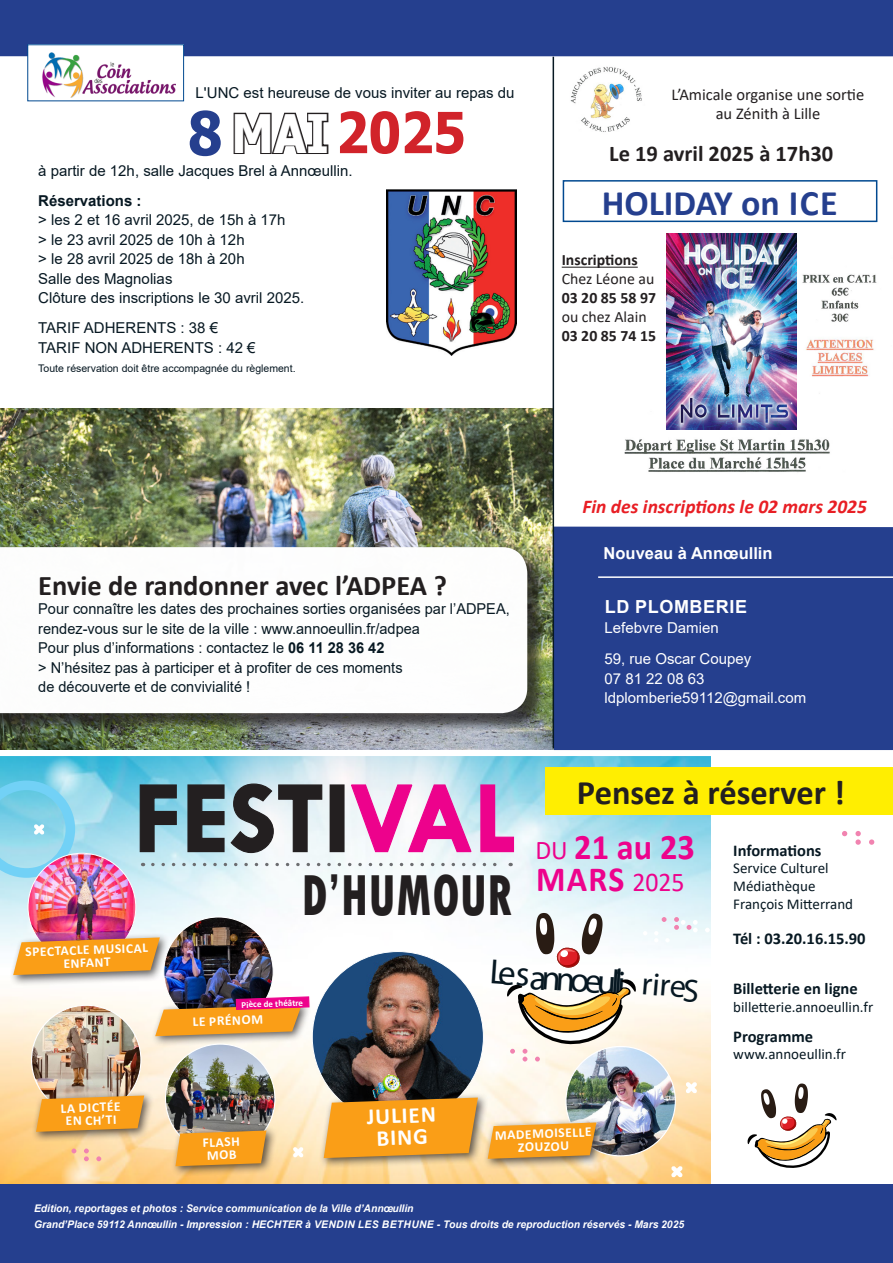
<style>
.page{position:relative;width:893px;height:1263px;background:#fff}
.page>*{position:absolute;margin:0;border:0;box-sizing:border-box;transform-origin:0 0}
.t1{font:700 103.8px "Tw Cen";color:#231f20;scale:.96 1}
.t2{font:800 condensed 60.6px "Tw Cen";color:#231f20;scale:.81 1}
.t3{font:700 60.15px "Tahoma";color:#253f8e;scale:.9 1}
.t4{font:700 56.7px "Tahoma";color:#d1232a;scale:.9 1}
.t5{font:700 36.15px "Calibri";color:#ed028c;scale:.95 1}
.t6{font:700 36px "Calibri";color:#253f8e}
.t7{font:700 35.4px "Calibri";color:#ed028c;scale:.95 1}
.t8{font:35.1px "Myriad Pro";color:#071822}
.t9{font:700 34.5px "Calibri";color:#231f20}
.t10{font:32.4px "Myriad Pro";color:#071822}
.t11{font:700 28.5px "Calibri";color:#231f20}
.t12{font:700 22.95px "Calibri";color:#fff}
.t13{font:700 22.5px "Calibri";color:#231f20}
.t14{font:italic 700 19.5px "Calibri";color:#e81e24}
.t15{font:700 18px "Arial";letter-spacing:.035em;color:#fff}
.t16{font:700 16.5px "Calibri";color:#071822}
.t17{font:16.5px "Calibri";color:#231f20}
.t18{font:700 16.5px "Arial";color:#fff}
.t19{font:700 15.75px "Calibri";color:#231f20}
.t20{font:15.75px/18.9px "Calibri";color:#231f20}
.t21{font:15px/19.5px "Arial";color:#071822}
.t22{font:15px "Calibri";color:#071822}
.t23{font:15px "Arial";color:#fff}
.t24{font:700 13.5px/12.9px "Calibri";color:#fff;text-align:center}
.t25{font:italic 700 10.5px "Arial";color:#fff}
.t26{font:10.5px "Arial";color:#071822}
.t27{font:700 9.15px "Calibri";color:#fff}
.s1{font-size:52.95px;color:#fff}
.s2{font-weight:700}
.s3{color:#ed028c}
.s4{font-weight:400;font-size:27.15px}
</style>
<div class="page">
<img style="left:559px;top:56px;width:91px;height:76px">
<div style="left:0;top:0;width:893px;height:56px;background:#253f8e"></div>
<div style="left:554px;top:527px;width:339px;height:223px;background:#253f8e"></div>
<hr style="left:598px;top:576px;width:295px;height:2px;background:#fff">
<img style="left:0;top:757px;width:710px;height:427px">
<img style="left:0;top:409px;width:553px;height:341px">
<svg style="left:705px;top:928px;width:5px;height:4px"></svg>
<svg style="left:686px;top:1082px;width:11px;height:11px"></svg>
<svg style="left:671px;top:1166px;width:12px;height:11px"></svg>
<svg style="left:233px;top:112px;width:96px;height:42px"></svg>
<svg style="left:643px;top:931px;width:4px;height:4px"></svg>
<svg style="left:654px;top:931px;width:4px;height:11px"></svg>
<svg style="left:665px;top:938px;width:5px;height:4px"></svg>
<img style="left:32px;top:1005px;width:109px;height:85px">
<div style="left:31px;top:1090px;width:123px;height:52px;background:#231f20;opacity:.75"></div>
<svg style="left:36px;top:1095px;width:108px;height:37px;background:#ed9d28"></svg>
<img style="left:566px;top:1046px;width:109px;height:110px;border-radius:55px">
<div style="left:482px;top:1117px;width:125px;height:52px;background:#231f20;opacity:.75"></div>
<svg style="left:488px;top:1122px;width:108px;height:37px;background:#efa02d"></svg>
<svg style="left:139px;top:784px;width:38px;height:69px;background:#88c3d4"></svg>
<svg style="left:187px;top:783px;width:136px;height:71px"></svg>
<div style="left:330px;top:784px;width:15px;height:68px;border:1px solid #231f20"></div>
<svg style="left:350px;top:784px;width:123px;height:69px"></svg>
<svg style="left:480px;top:784px;width:35px;height:69px;background:#c4cfe6"></svg>
<svg style="left:153px;top:863px;width:358px;height:3px"></svg>
<img style="left:164px;top:917px;width:109px;height:79px">
<div style="left:150px;top:1000px;width:161px;height:47px;background:#231f20;opacity:.75"></div>
<svg style="left:293px;top:1147px;width:10px;height:10px"></svg>
<img style="left:166px;top:1044px;width:109px;height:109px;border-radius:55px">
<div style="left:170px;top:1125px;width:107px;height:51px;background:#231f20;opacity:.75"></div>
<img style="left:155px;top:996px;width:155px;height:40px">
<svg style="left:71px;top:1148px;width:5px;height:5px"></svg>
<svg style="left:84px;top:1148px;width:5px;height:13px"></svg>
<svg style="left:96px;top:1156px;width:5px;height:5px"></svg>
<img style="left:28px;top:853px;width:108px;height:108px;border-radius:54px">
<div style="left:8px;top:932px;width:161px;height:54px;background:#231f20;opacity:.75"></div>
<svg style="left:13px;top:937px;width:147px;height:38px;background:#eb9c34"></svg>
<img style="left:312px;top:951px;width:171px;height:172px;border-radius:86px">
<div style="left:318px;top:1092px;width:169px;height:76px;background:#231f20;opacity:.75"></div>
<svg style="left:324px;top:1097px;width:154px;height:61px;background:#eb9a24"></svg>
<svg style="left:747px;top:1083px;width:89px;height:85px"></svg>
<svg style="left:662px;top:917px;width:4px;height:5px"></svg>
<svg style="left:674px;top:917px;width:24px;height:15px"></svg>
<svg style="left:0;top:780px;width:75px;height:98px;background:#8fcde7"></svg>
<svg style="left:842px;top:831px;width:5px;height:5px"></svg>
<svg style="left:855px;top:831px;width:6px;height:14px"></svg>
<svg style="left:869px;top:839px;width:5px;height:6px"></svg>
<div style="left:546px;top:767px;width:347px;height:48px;background:#ffee01"></div>
<div style="left:0;top:549px;width:546px;height:183px;background:#231f20;opacity:.75"></div>
<svg style="left:0;top:547px;width:527px;height:166px"></svg>
<img style="left:387px;top:190px;width:130px;height:165px">
<div style="left:563px;top:180px;width:314px;height:42px;border:2px solid #014990"></div>
<hr style="left:553px;top:57px;width:1px;height:691px;background:#071822">
<img style="left:624px;top:254px;width:253px;height:218px">
<div style="left:562px;top:235px;width:101px;height:163px;background:#fff"></div>
<hr style="left:562px;top:267px;width:76px;height:1px;background:#231f20">
<img style="left:667px;top:234px;width:130px;height:195px">
<div style="left:0;top:1184px;width:893px;height:79px;background:#253f8e"></div>
<div style="left:28px;top:45px;width:156px;height:56px;background:#fff"></div>
<img style="left:42px;top:52px;width:134px;height:45px">
<svg style="left:175px;top:1130px;width:91px;height:36px;background:#ed9c26"></svg>
<svg style="left:492px;top:913px;width:144px;height:148px"></svg>
<p class="t21" style="left:196px;top:82px;width:320px">L'UNC est heureuse de vous inviter au repas du</p>
<p class="t3" style="left:188px;top:91px;width:40px">8</p>
<p class="t4" style="left:231px;top:93px;width:262px"><span class="s1">MAI</span>2025</p>
<p class="t21" style="left:38px;top:160px;width:316px">à partir de 12h, salle Jacques Brel à Annœullin.</p>
<p class="t21" style="left:38px;top:190px;width:249px"><span class="s2">Réservations :<br></span>&gt; les 2 et 16 avril 2025, de 15h à 17h</p>
<p class="t21" style="left:38px;top:229px;width:208px">&gt; le 23 avril 2025 de 10h à 12h</p>
<p class="t21" style="left:38px;top:249px;width:208px">&gt; le 28 avril 2025 de 18h à 20h<br>Salle des Magnolias</p>
<p class="t21" style="left:38px;top:288px;width:267px">Clôture des inscriptions le 30 avril 2025.</p>
<p class="t21" style="left:38px;top:318px;width:181px">TARIF ADHERENTS : 38 €</p>
<p class="t21" style="left:38px;top:337px;width:219px">TARIF NON ADHERENTS : 42 €</p>
<p class="t26" style="left:38px;top:361px;width:259px">Toute réservation doit être accompagnée du règlement.</p>
<p class="t17" style="left:672px;top:83px;width:194px">L’Amicale organise une sortie</p>
<p class="t17" style="left:716px;top:102px;width:106px">au Zénith à Lille</p>
<p class="t13" style="left:609px;top:138px;width:226px">Le 19 avril 2025 à 17h30</p>
<p class="t6" style="left:602px;top:177px;width:238px">HOLIDAY on ICE</p>
<p class="t19" style="left:562px;top:249px;width:78px">Inscriptions</p>
<p class="t20" style="left:562px;top:269px;width:96px">Chez Léone au<br><span class="s2">03 20 85 58 97</span></p>
<p class="t20" style="left:562px;top:307px;width:86px">ou chez Alain</p>
<p class="t19" style="left:562px;top:325px;width:96px">03 20 85 74 15</p>
<p class="t19" style="left:562px;top:277px;width:96px">03 20 85 58 97</p>
<p class="t19" style="left:562px;top:315px;width:96px">03 20 85 74 15</p>
<p class="t11" style="left:38px;top:565px;width:410px">Envie de randonner avec l’ADPEA ?</p>
<p class="t21" style="left:38px;top:599px;width:473px">Pour connaître les dates des prochaines sorties organisées par l’ADPEA, rendez-vous sur le site de la ville : www.annoeullin.fr/adpea<br>Pour plus d’informations : contactez le <span class="s2">06 11 28 36 42<br></span>&gt; N’hésitez pas à participer et à profiter de ces moments</p>
<p class="t21" style="left:38px;top:677px;width:213px">de découverte et de convivialité !</p>
<p class="t14" style="left:582px;top:481px;width:286px">Fin des inscriptions le 02 mars 2025</p>
<p class="t14" style="left:582px;top:493px;width:286px">Fin des inscriptions le 02 mars 2025</p>
<p class="t18" style="left:604px;top:542px;width:170px">Nouveau à Annœullin</p>
<p class="t15" style="left:605px;top:594px;width:144px">LD PLOMBERIE</p>
<p class="t23" style="left:604px;top:617px;width:116px">Lefebvre Damien</p>
<p class="t23" style="left:604px;top:649px;width:148px">59, rue Oscar Coupey</p>
<p class="t23" style="left:604px;top:668px;width:102px">07 81 22 08 63</p>
<p class="t23" style="left:604px;top:688px;width:203px">ldplomberie59112@gmail.com</p>
<p class="t1" style="left:134px;top:756px;width:400px">FESTI<span class="s3">VAL</span></p>
<p class="t24" style="left:25px;top:945px;width:124px;rotate:-2deg">SPECTACLE MUSICAL<br>ENFANT</p>
<p class="t2" style="left:302px;top:859px;width:261px">D’HUMOUR</p>
<p class="t27" style="left:241px;top:998px;width:63px;rotate:-2deg">Pièce de théâtre</p>
<p class="t24" style="left:192px;top:1015px;width:72px;rotate:-2deg">LE PRÉNOM</p>
<p class="t9" style="left:577px;top:768px;width:270px">Pensez à réserver !</p>
<p class="t5" style="left:535px;top:821px;width:169px"><span class="s4">DU</span> 21 au 23</p>
<p class="t7" style="left:536px;top:854px;width:158px">MARS <span class="s4">2025</span></p>
<p class="t8" style="left:531px;top:955px;width:97px;rotate:4deg">annoeulli</p>
<p class="t10" style="left:643px;top:963px;width:59px;rotate:5deg">rireS</p>
<p class="t16" style="left:733px;top:839px;width:90px">Informations</p>
<p class="t22" style="left:733px;top:858px;width:97px">Service Culturel</p>
<p class="t22" style="left:733px;top:875px;width:84px">Médiathèque</p>
<p class="t22" style="left:733px;top:893px;width:121px">François Mitterrand</p>
<p class="t16" style="left:733px;top:926px;width:134px">Tél : 03.20.16.15.90</p>
<p class="t16" style="left:733px;top:977px;width:126px">Billetterie en ligne</p>
<p class="t22" style="left:733px;top:996px;width:142px">billetterie.annoeullin.fr</p>
<p class="t16" style="left:733px;top:1024px;width:81px">Programme</p>
<p class="t22" style="left:733px;top:1043px;width:114px">www.annoeullin.fr</p>
<p class="t24" style="left:61px;top:1101px;width:61px;rotate:-2deg">LA DICTÉE</p>
<p class="t24" style="left:66px;top:1114px;width:52px;rotate:-2deg">EN CH’TI</p>
<p class="t24" style="left:202px;top:1136px;width:39px;rotate:-2deg">FLASH</p>
<p class="t12" style="left:366px;top:1100px;width:71px;rotate:-2deg">JULIEN</p>
<p class="t12" style="left:376px;top:1122px;width:53px;rotate:-2deg">BING</p>
<p class="t24" style="left:495px;top:1128px;width:98px;rotate:-2deg">MADEMOISELLE</p>
<p class="t24" style="left:518px;top:1140px;width:53px;rotate:-2deg">ZOUZOU</p>
<p class="t25" style="left:34px;top:1201px;width:381px">Edition, reportages et photos : Service communication de la Ville d’Annœullin</p>
<p class="t25" style="left:34px;top:1217px;width:652px">Grand’Place 59112 Annœullin - Impression : HECHTER à VENDIN LES BETHUNE - Tous droits de reproduction réservés - Mars 2025</p>
</div>
